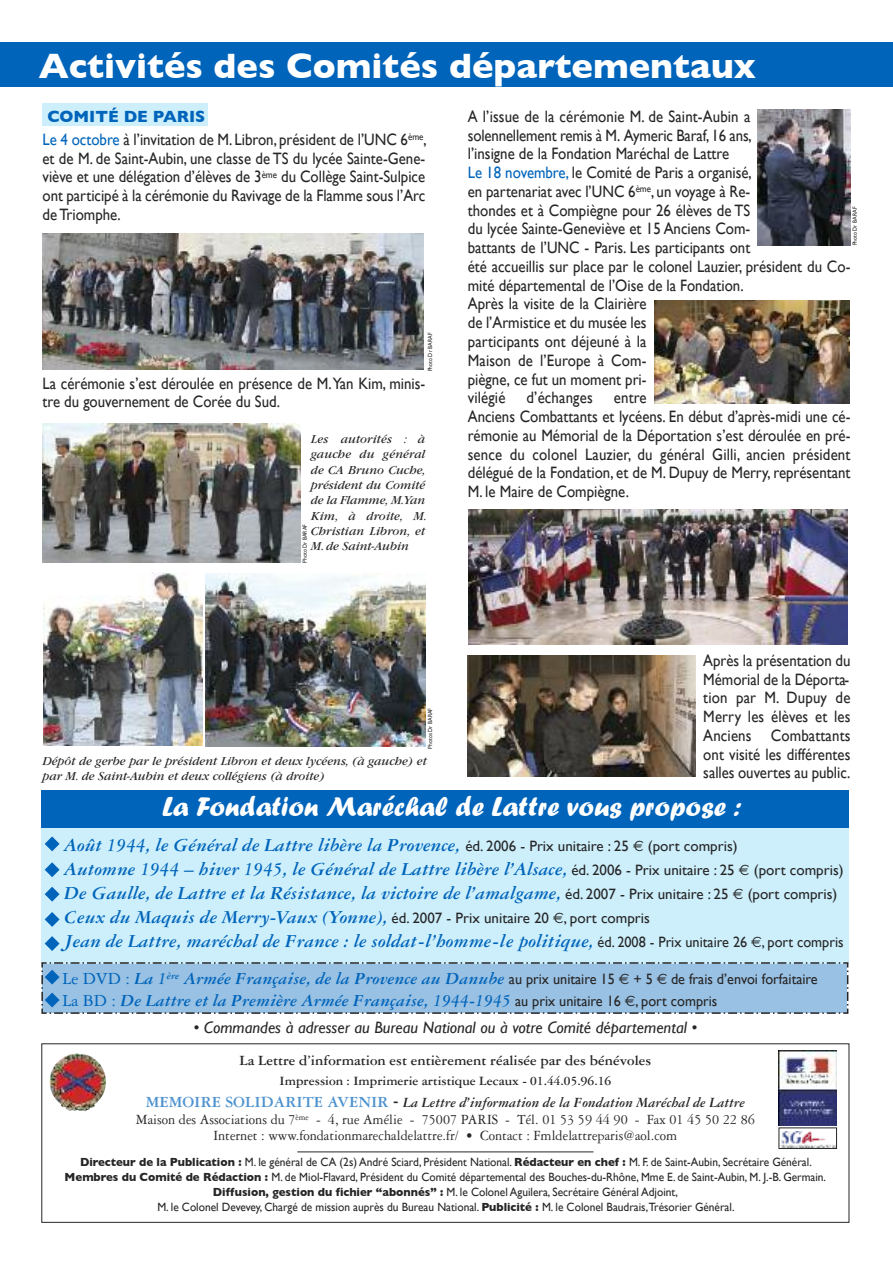
<style>
.page{position:relative;width:893px;height:1263px;background:#fff}
.page>*{position:absolute;margin:0;border:0;box-sizing:border-box;transform-origin:0 0}
.t1{font:700 36px "Gill Sans";color:#fff}
.t2{font:28.5px "Forte";color:#fff}
.t3{font:italic 700 19.5px/24px "Garamond Three";color:#0064ba}
.t4{font:italic 700 18px "Garamond Three";color:#0064ba}
.t5{font:16.5px/18.8px "Gill Sans";color:#272627;scale:.9 1}
.t6{font:italic 16.5px "Gill Sans";color:#272627}
.t7{font:15px/16.5px "Garamond Three";color:#272627;text-align:center;scale:.95 1}
.t8{font:15px "Gill Sans";color:#272627;scale:.95 1}
.t9{font:15px "Gill Sans";color:#272627}
.t10{font:700 15px "Garamond Three";color:#272627}
.t11{font:700 13.5px "Garamond Three";color:#272627}
.t12{font:italic 12.75px/15.3px "Garamond";color:#272627}
.t13{font:12px/15px "Gill Sans";color:#272627;text-align:center;scale:.95 1}
.t14{font:6px "Gill Sans";color:#272627;scale:.9 1}
.s1{font-weight:700;color:#0064ba}
.s2{color:#0064ba}
.s3{font-family:"Gill Sans";font-weight:400;font-style:normal;font-size:15px;color:#272627}
.s4{font-family:"Euro Sans";font-weight:400;font-style:normal;font-size:15px;color:#272627}
.s5{font-family:"Garamond Three";font-weight:700;font-style:italic;font-size:19.5px;color:#0064ba}
.s6{font-family:"Euro Sans"}
.s7{font-family:"Garamond Three";font-size:18px;color:#0064ba}
.s8{font-family:"Garamond Three";font-weight:700;font-style:italic;font-size:18px;color:#0064ba}
.s9{font-weight:400;font-style:normal}
.s10{font-weight:700;font-size:16.5px;color:#4d92cf}
.s11{font-family:"Helvetica";font-size:16.5px}
.s12{font-weight:700;font-style:italic}
.s13{font-weight:700}
</style>
<div class="page">
<div style="left:43px;top:104px;width:165px;height:22px;background:#cceffb"></div>
<div style="left:0;top:43px;width:893px;height:44px;background:#0064ba"></div>
<div style="left:41px;top:1043px;width:808px;height:180px;border:1px solid #272627"></div>
<hr style="left:297px;top:1151px;width:296px;height:1px;background:#272627">
<div style="left:41px;top:820px;width:808px;height:143px;background:#cceffb"></div>
<div style="left:41px;top:790px;width:808px;height:38px;background:#0064ba"></div>
<svg style="left:45px;top:936px;width:15px;height:15px"></svg>
<svg style="left:45px;top:836px;width:15px;height:15px"></svg>
<svg style="left:45px;top:862px;width:15px;height:15px"></svg>
<svg style="left:45px;top:887px;width:15px;height:15px"></svg>
<svg style="left:45px;top:912px;width:15px;height:15px"></svg>
<img style="left:779px;top:1050px;width:58px;height:75px">
<img style="left:781px;top:1131px;width:54px;height:16px">
<div style="left:779px;top:1127px;width:58px;height:22px;border:1px solid #272627"></div>
<img style="left:49px;top:1053px;width:52px;height:29px">
<img style="left:43px;top:234px;width:381px;height:136px">
<img style="left:43px;top:424px;width:257px;height:138px">
<img style="left:758px;top:110px;width:92px;height:135px">
<img style="left:469px;top:509px;width:379px;height:135px">
<img style="left:468px;top:656px;width:228px;height:120px">
<img style="left:43px;top:572px;width:159px;height:174px">
<img style="left:205px;top:573px;width:220px;height:174px">
<svg style="left:41px;top:962px;width:808px;height:52px;background:#95bcdc"></svg>
<img style="left:654px;top:300px;width:195px;height:103px">
<h1 class="t1" style="left:39px;top:45px;width:719px">Activités des Comités départementaux</h1>
<p class="t5" style="left:43px;top:105px;width:428px;line-height:23px"><span class="s1">Comité dE PARiS<br></span><span class="s2">Le 4 octobre</span> à l’invitation de M. Libron, président de l’UNC 6<sup>ème</sup>,</p>
<p class="t5" style="left:43px;top:149px;width:427px;text-align:justify">et de M. de Saint-Aubin, une classe de TS du lycée Sainte-Gene&shy;viève et une délégation d’élèves de 3<sup>ème</sup> du Collège Saint-Sulpice ont participé à la cérémonie du Ravivage de la Flamme sous l’Arc de Triomphe.</p>
<p class="t14" style="left:427px;top:371px;width:44px;rotate:-90deg">Photo Dr BARAF</p>
<p class="t5" style="left:43px;top:374px;width:427px">La cérémonie s’est déroulée en présence de M.Yan Kim, minis&shy;tre du gouvernement de Corée du Sud.</p>
<p class="t12" style="left:311px;top:433px;width:118px">Les autorités : à gauche du général de CA Bruno Cuche, président du Comité de la Flamme, M.Yan<br>Kim, à droite, M.<br>Christian Libron, et<br>M.de Saint-Aubin</p>
<p class="t14" style="left:301px;top:562px;width:44px;rotate:-90deg">Photo Dr BARAF</p>
<p class="t5" style="left:468px;top:107px;width:427px">A l’issue de la cérémonie M. de Saint-Aubin a<br>solennellement remis à M. Aymeric Baraf, 16 ans,<br>l’insigne de la Fondation Maréchal de Lattre<br><span class="s2">Le 18 novembre,</span> le Comité de Paris a organisé,<br>en partenariat avec l’UNC 6<sup>ème</sup>, un voyage à Re-<br>thondes et à Compiègne pour 26 élèves de TS<br>du lycée Sainte-Geneviève et 15 Anciens Com-<br>battants de l’UNC - Paris. Les participants ont<br>été accueillis sur place par le colonel Lauzier, président du Co&shy;mité départemental de l’Oise de la Fondation.<br>Après la visite de la Clairière<br>de l’Armistice et du musée les<br>participants ont déjeuné à la<br>Maison de l’Europe à Com-<br>piègne, ce fut un moment pri-<br>vilégié</p>
<p class="t14" style="left:851px;top:245px;width:44px;rotate:-90deg">Photo Dr BARAF</p>
<p class="t5" style="left:527px;top:388px;width:75px">d’échanges</p>
<p class="t5" style="left:468px;top:388px;width:427px;text-indent:146px">entre<br>Anciens Combattants et lycéens. En début d’après-midi une cé&shy;rémonie au Mémorial de la Déportation s’est déroulée en pré&shy;sence du colonel Lauzier, du général Gilli, ancien président délégué de la Fondation, et de M. Dupuy de Merry, représentant M. le Maire de Compiègne.</p>
<p class="t14" style="left:427px;top:748px;width:47px;rotate:-90deg">Photos Dr BARAF</p>
<p class="t12" style="left:43px;top:754px;width:386px">Dépôt de gerbe par le président Libron et deux lycéens, (à gauche) et par M. de Saint-Aubin et deux collégiens (à droite)</p>
<p class="t5" style="left:703px;top:651px;width:165px;text-align:justify">Après la présentation du Mémorial de la Déporta&shy;tion par M. Dupuy de Merry les élèves et les Anciens Combattants ont visité les différentes salles ouvertes au public.</p>
<h2 class="t2" style="left:162px;top:795px;width:581px">La Fondation Maréchal de Lattre vous propose :</h2>
<p class="t3" style="left:64px;top:835px;width:781px">Août 1944, le Général de Lattre libère la Provence, <span class="s3">éd. 2006 - Prix unitaire : 25</span> <span class="s4">€</span> <span class="s3">(port compris)<br></span>Automne 1944 – hiver 1945, le Général de Lattre libère l’Alsace, <span class="s3">éd. 2006 - Prix unitaire : 25</span> <span class="s4">€</span> <span class="s3">(port compris)<br></span>De Gaulle, de Lattre et la Résistance, la victoire de l’amalgame, <span class="s3">éd. 2007 - Prix unitaire : 25</span> <span class="s4">€</span> <span class="s3">(port compris)</span></p>
<p class="t9" style="left:64px;top:909px;width:587px"><span class="s5">Ceux du Maquis de Merry-Vaux (Yonne),</span> éd. 2007 - Prix unitaire 20 <span class="s6">€</span>, port compris</p>
<p class="t3" style="left:64px;top:931px;width:781px">Jean de Lattre, maréchal de France : le soldat-l’homme-le politique, <span class="s3">éd. 2008 - Prix unitaire 26</span> <span class="s4">€</span><span class="s3">, port compris</span></p>
<p class="t8" style="left:62px;top:970px;width:797px"><span class="s7">Le DVD :</span> <span class="s8">La 1</span><sup>ère</sup> <span class="s8">Armée Française, de la Provence au Danube</span> au prix unitaire 15 <span class="s6">€</span> + 5 <span class="s6">€</span> de frais d’envoi forfaitaire</p>
<p class="t4" style="left:62px;top:994px;width:656px"><span class="s9">La BD :</span> De Lattre et la Première Armée Française, 1944-1945 <span class="s3">au prix unitaire 16</span> <span class="s4">€</span><span class="s3">, port compris</span></p>
<p class="t6" style="left:193px;top:1018px;width:505px">• Commandes à adresser au Bureau National ou à votre Comité départemental •</p>
<p class="t10" style="left:239px;top:1055px;width:414px">La Lettre d’information est entièrement réalisée par des bénévoles</p>
<p class="t11" style="left:280px;top:1076px;width:333px">Impression : Imprimerie artistique Lecaux - 01.44.05.96.16</p>
<p class="t7" style="left:136px;top:1096px;width:653px"><span class="s10">MEMOIRE SOLIDARITE AVENIR</span> <span class="s11">-</span> <span class="s12">La Lettre d’information de la Fondation Maréchal de Lattre<br></span>Maison des Associations du 7<sup>ème</sup> - 4, rue Amélie - 75007 PARIS - Tél. 01 53 59 44 90 - Fax 01 45 50 22 86<br>Internet : www.fondationmarechaldelattre.fr/ • Contact : Fmldelattreparis@aol.com</p>
<p class="t13" style="left:65px;top:1154px;width:803px"><span class="s13">directeur de la Publication :</span> M. le général de CA (2s) André Sciard, Président National. <span class="s13">Rédacteur en chef :</span> M. F. de Saint-Aubin, Secrétaire Général. <span class="s13">membres du Comité de Rédaction :</span> M. de Miol-Flavard, Président du Comité départemental des Bouches-du-Rhône, Mme E. de Saint-Aubin, M. J.-B. Germain. <span class="s13">diffusion, gestion du fichier “abonnés” :</span> M. le Colonel Aguilera, Secrétaire Général Adjoint,<br>M. le Colonel Devevey, Chargé de mission auprès du Bureau National. <span class="s13">Publicité :</span> M. le Colonel Baudrais,Trésorier Général.</p>
</div>
